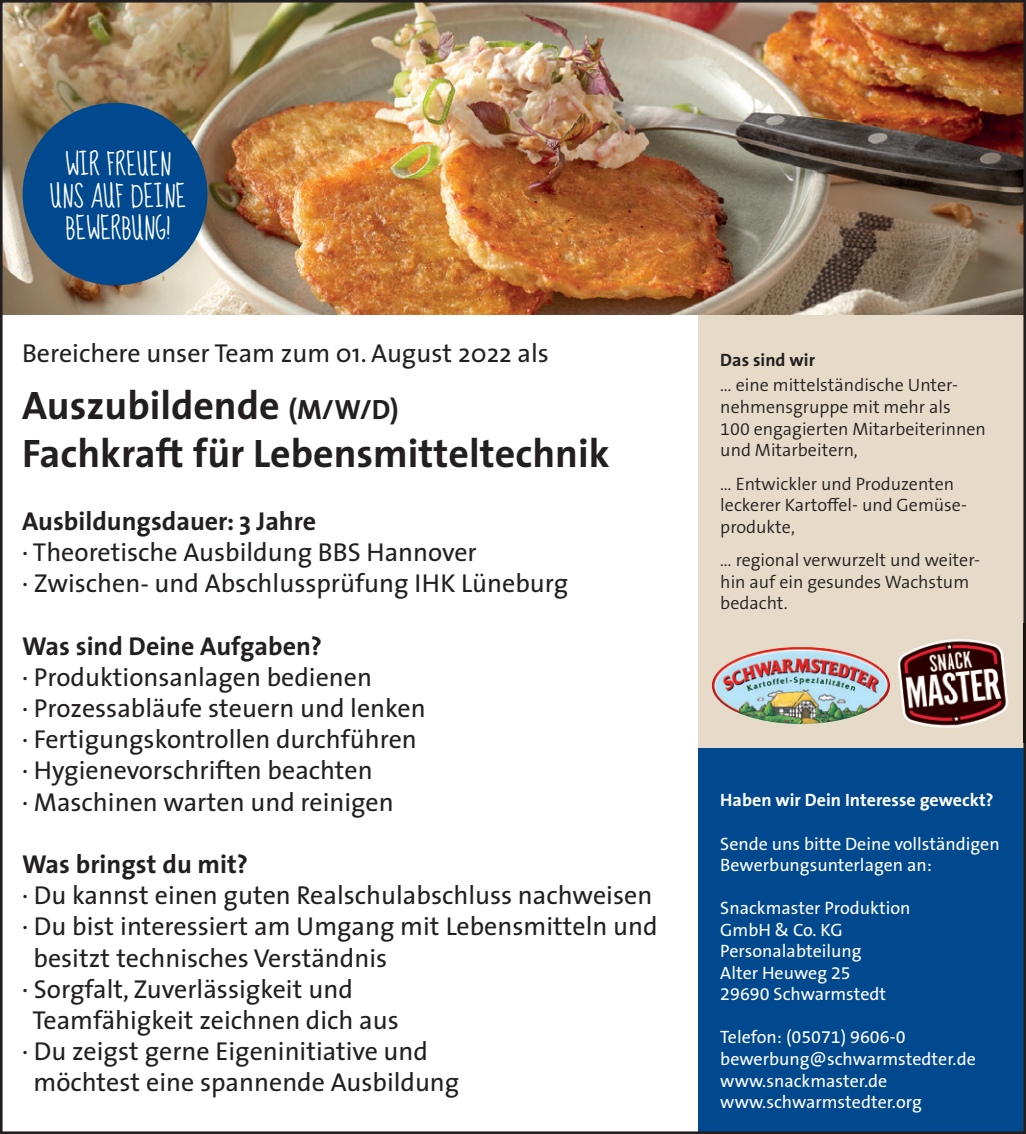
<style>
.page{position:relative;width:1026px;height:1134px;background:#fff}
.page>*{position:absolute;margin:0;border:0;box-sizing:border-box;transform-origin:0 0}
.t1{font:700 40px/48px "The Sans";color:#231f20}
.t2{font:26.8px/32px "Sue Ellen Francisco";color:#fff;text-align:center}
.t3{font:26px/31.2px "The Sans";color:#231f20}
.t4{font:700 26px "The Sans";color:#231f20}
.t5{font:300 18px/21.6px "The Sans B W4";color:#231f20}
.t6{font:18px/21.6px "The Sans B W5 Plain";color:#fff}
.t7{font:700 18px "The Sans";color:#fff}
.t8{font:700 18px "The Sans";color:#231f20}
.s1{font-size:28px}
</style>
<div class="page">
<img style="left:0;top:0;width:1025px;height:1134px">
<img style="left:711px;top:647px;width:79px;height:40px">
<img style="left:878px;top:623px;width:147px;height:120px">
<img style="left:878px;top:667px;width:11px;height:37px">
<p class="t2" style="left:50px;top:150px;width:137px">WIR FREUEN<br>UNS AUF DEINE<br>BEWERBUNG!</p>
<p class="t3" style="left:22px;top:338px;width:528px">Bereichere unser Team zum 01. August 2022 als</p>
<h1 class="t1" style="left:22px;top:382px;width:589px">Auszubildende <span class="s1">(M/W/D)<br></span>Fachkraft für Lebensmitteltechnik</h1>
<p class="t4" style="left:22px;top:504px;width:295px">Ausbildungsdauer: 3 Jahre</p>
<p class="t3" style="left:22px;top:537px;width:547px">· Theoretische Ausbildung BBS Hannover<br>· Zwischen- und Abschlussprüfung IHK Lüneburg</p>
<p class="t4" style="left:22px;top:629px;width:301px">Was sind Deine Aufgaben?</p>
<p class="t3" style="left:22px;top:662px;width:405px">· Produktionsanlagen bedienen<br>· Prozessabläufe steuern und lenken · Fertigungskontrollen durchführen · Hygienevorschriften beachten<br>· Maschinen warten und reinigen</p>
<p class="t4" style="left:22px;top:847px;width:227px">Was bringst du mit?</p>
<p class="t3" style="left:22px;top:880px;width:631px">· Du kannst einen guten Realschulabschluss nachweisen</p>
<p class="t3" style="left:22px;top:911px;width:636px">· Du bist interessiert am Umgang mit Lebensmitteln und</p>
<p class="t3" style="left:33px;top:942px;width:355px">besitzt technisches Verständnis</p>
<p class="t3" style="left:22px;top:974px;width:332px">· Sorgfalt, Zuverlässigkeit und</p>
<p class="t3" style="left:32px;top:1005px;width:367px">Teamfähigkeit zeichnen dich aus</p>
<p class="t3" style="left:22px;top:1036px;width:407px">· Du zeigst gerne Eigeninitiative und</p>
<p class="t3" style="left:33px;top:1067px;width:427px">möchtest eine spannende Ausbildung</p>
<p class="t8" style="left:720px;top:348px;width:96px">Das sind wir</p>
<p class="t5" style="left:720px;top:375px;width:267px">… eine mittelständische Unter&shy;nehmensgruppe mit mehr als<br>100 engagierten Mitarbeiterinnen und Mitarbeitern,</p>
<p class="t5" style="left:720px;top:473px;width:248px">… Entwickler und Produzenten leckerer Kartoffel- und Gemüse&shy;produkte,</p>
<p class="t5" style="left:720px;top:549px;width:261px">… regional verwurzelt und weiter&shy;hin auf ein gesundes Wachstum bedacht.</p>
<p class="t7" style="left:720px;top:789px;width:274px">Haben wir Dein Interesse geweckt?</p>
<p class="t6" style="left:720px;top:833px;width:281px">Sende uns bitte Deine vollständigen<br>Bewerbungsunterlagen an:</p>
<p class="t6" style="left:720px;top:897px;width:191px">Snackmaster Produktion<br>GmbH &amp; Co. KG<br>Personalabteilung<br>Alter Heuweg 25<br>29690 Schwarmstedt</p>
<p class="t6" style="left:720px;top:1027px;width:257px">Telefon: (05071) 9606-0 bewerbung@schwarmstedter.de www.snackmaster.de www.schwarmstedter.org</p>
</div>
